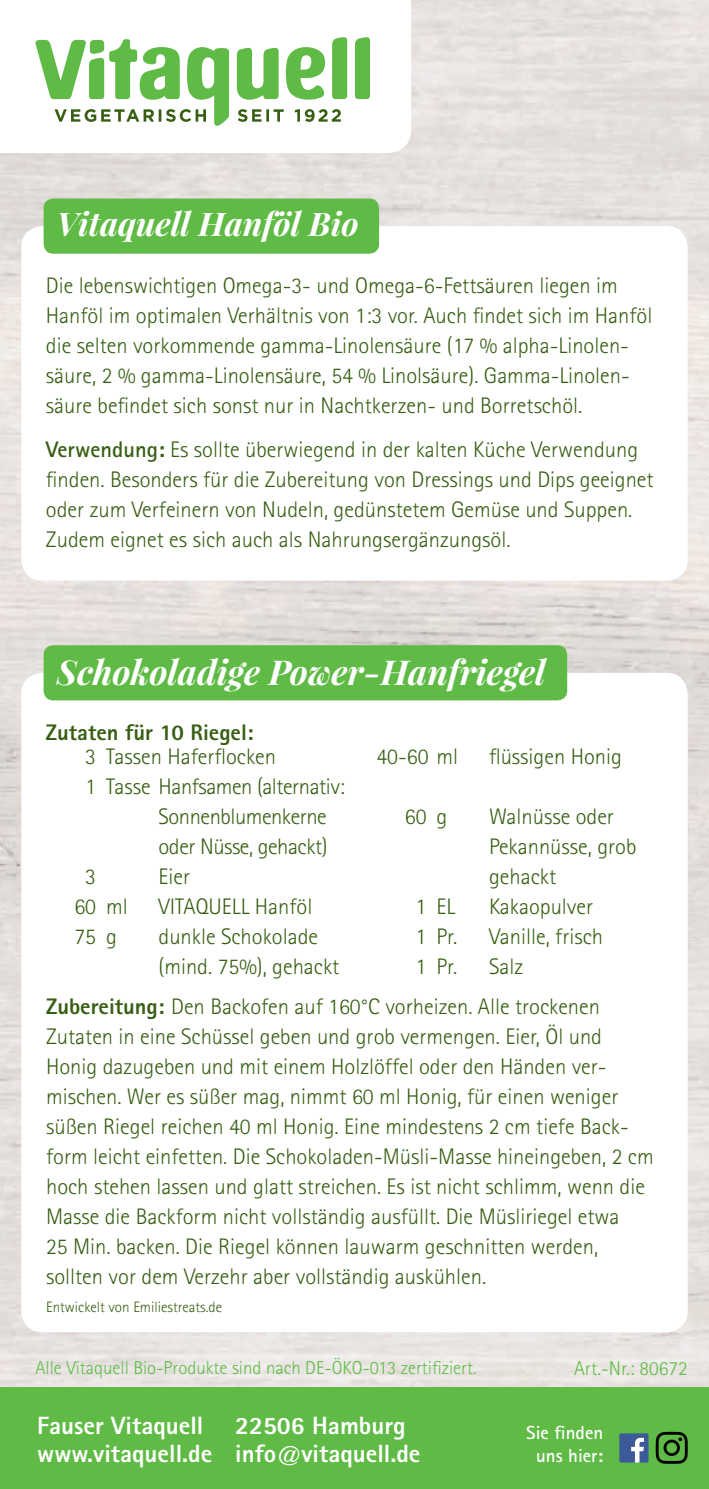
<style>
.page{position:relative;width:709px;height:1489px;background:#fff}
.page>*{position:absolute;margin:0;border:0;box-sizing:border-box;transform-origin:0 0}
.t1{font:italic 700 34.25px "Playfair Display";color:#fff}
.t2{font:italic 700 32.5px "Playfair Display";color:#fff}
.t3{font:800 25px/27.5px "Rotis Sans Serif";color:#fff}
.t4{font:300 22.5px/30px "Rotis Sans Serif";color:#375e12}
.t5{font:300 22.5px "Rotis Sans Serif";letter-spacing:-.02em;color:#375e12}
.t6{font:800 22.5px "Rotis Sans Serif";color:#375e12}
.t7{font:300 20px "Rotis Sans Serif";color:#60bb46}
.t8{font:300 18.75px "Rotis Sans Serif";color:#60bb46}
.t9{font:700 18.75px/23.5px "Rotis Sans Serif";color:#fff;text-align:center}
.t10{font:300 15px "Rotis Sans Serif";color:#375e12}
.s1{font-weight:700}
.s2{font-weight:800}
</style>
<div class="page">
<img style="left:0;top:0;width:709px;height:1386px">
<div style="left:21px;top:672px;width:666px;height:660px;background:#fff;border-radius:21px"></div>
<div style="left:21px;top:226px;width:666px;height:354px;background:#fff;border-radius:21px"></div>
<div style="left:0;top:1386px;width:709px;height:102px;background:#60bb46"></div>
<svg style="left:0;top:0;width:411px;height:153px"></svg>
<svg style="left:35px;top:37px;width:312px;height:89px"></svg>
<svg style="left:355px;top:37px;width:15px;height:62px"></svg>
<div style="left:44px;top:645px;width:523px;height:55px;background:#60bb46;border-radius:10px"></div>
<div style="left:44px;top:198px;width:335px;height:56px;background:#60bb46;border-radius:10px"></div>
<svg style="left:655px;top:1431px;width:32px;height:32px"></svg>
<div style="left:619px;top:1433px;width:29px;height:29px;background:#3c5a99;border-radius:2px"></div>
<svg style="left:631px;top:1437px;width:13px;height:25px"></svg>
<h2 class="t2" style="left:57px;top:202px;width:303px">Vitaquell Hanföl Bio</h2>
<p class="t4" style="left:46px;top:270px;width:608px">Die lebenswichtigen Omega-3- und Omega-6-Fettsäuren liegen im Hanföl im optimalen Verhältnis von 1:3 vor. Auch findet sich im Hanföl die selten vorkommende gamma-Linolensäure (17 % alpha-Linolen&shy;säure, 2 % gamma-Linolensäure, 54 % Linolsäure). Gamma-Linolen&shy;säure befindet sich sonst nur in Nachtkerzen- und Borretschöl.</p>
<p class="t4" style="left:46px;top:434px;width:609px"><span class="s1">Verwendung:</span> Es sollte überwiegend in der kalten Küche Verwendung finden. Besonders für die Zubereitung von Dressings und Dips geeignet oder zum Verfeinern von Nudeln, gedünstetem Gemüse und Suppen.<br>Zudem eignet es sich auch als Nahrungsergänzungsöl.</p>
<h1 class="t1" style="left:43px;top:649px;width:490px">Schokoladige Power-Hanfriegel</h1>
<h1 class="t1" style="left:57px;top:649px;width:490px">Schokoladige Power-Hanfriegel</h1>
<p class="t6" style="left:46px;top:718px;width:209px">Zutaten für 10 Riegel:</p>
<p class="t4" style="left:85px;top:741px;width:192px">3 Tassen Haferflocken</p>
<p class="t5" style="left:85px;top:773px;width:261px">1 Tasse Hanfsamen (alternativ:</p>
<p class="t5" style="left:159px;top:803px;width:170px">Sonnenblumenkerne</p>
<p class="t5" style="left:159px;top:833px;width:170px">oder Nüsse, gehackt)</p>
<p class="t4" style="left:85px;top:861px;width:12px">3</p>
<p class="t4" style="left:159px;top:861px;width:33px">Eier</p>
<p class="t4" style="left:74px;top:891px;width:55px">60 ml</p>
<p class="t4" style="left:158px;top:891px;width:155px">VITAQUELL Hanföl</p>
<p class="t4" style="left:74px;top:921px;width:44px">75 g</p>
<p class="t4" style="left:158px;top:921px;width:182px">dunkle Schokolade (mind. 75%), gehackt</p>
<p class="t4" style="left:376px;top:741px;width:83px">40-60 ml</p>
<p class="t4" style="left:489px;top:741px;width:134px">flüssigen Honig</p>
<p class="t4" style="left:405px;top:801px;width:44px">60 g</p>
<p class="t4" style="left:489px;top:801px;width:149px">Walnüsse oder<br>Pekannüsse, grob gehackt</p>
<p class="t4" style="left:415px;top:891px;width:41px">1 EL</p>
<p class="t4" style="left:489px;top:891px;width:106px">Kakaopulver</p>
<p class="t4" style="left:415px;top:921px;width:43px">1 Pr.</p>
<p class="t4" style="left:489px;top:921px;width:116px">Vanille, frisch</p>
<p class="t4" style="left:415px;top:951px;width:43px">1 Pr.</p>
<p class="t4" style="left:489px;top:951px;width:36px">Salz</p>
<p class="t4" style="left:46px;top:991px;width:609px"><span class="s2">Zubereitung:</span> Den Backofen auf 160°C vorheizen. Alle trockenen Zutaten in eine Schüssel geben und grob vermengen. Eier, Öl und Honig dazugeben und mit einem Holzlöffel oder den Händen ver&shy;mischen. Wer es süßer mag, nimmt 60 ml Honig, für einen weniger süßen Riegel reichen 40 ml Honig. Eine mindestens 2 cm tiefe Back&shy;form leicht einfetten. Die Schokoladen-Müsli-Masse hineingeben, 2 cm hoch stehen lassen und glatt streichen. Es ist nicht schlimm, wenn die Masse die Backform nicht vollständig ausfüllt. Die Müsliriegel etwa<br>25 Min. backen. Die Riegel können lauwarm geschnitten werden, sollten vor dem Verzehr aber vollständig auskühlen.</p>
<p class="t10" style="left:46px;top:1297px;width:178px">Entwickelt von Emiliestreats.de</p>
<p class="t8" style="left:35px;top:1356px;width:442px">Alle Vitaquell Bio-Produkte sind nach DE-ÖKO-013 zertifiziert.</p>
<p class="t3" style="left:37px;top:1411px;width:385px;text-indent:198px">22506 Hamburg www.vitaquell.de info@vitaquell.de</p>
<p class="t3" style="left:37px;top:1411px;width:168px">Fauser Vitaquell</p>
<p class="t7" style="left:574px;top:1356px;width:115px">Art.-Nr.: 80672</p>
<p class="t9" style="left:526px;top:1420px;width:78px">Sie finden uns hier:</p>
</div>
